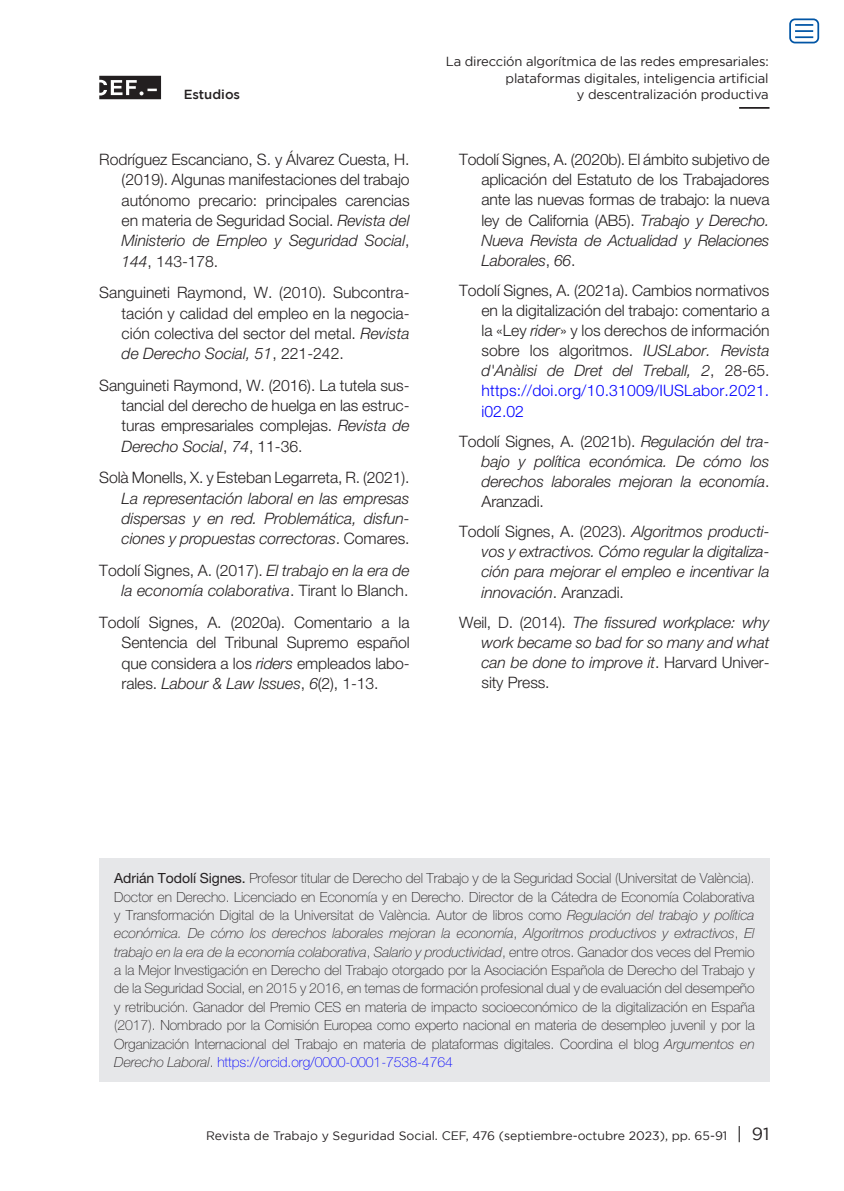
<style>
.page{position:relative;width:844px;height:1191px;background:#fff}
.page>*{position:absolute;margin:0;border:0;box-sizing:border-box;transform-origin:0 0}
.ref__bibliograficas{font:300 15.75px/20.3px "Helvetica Neue LT Std";letter-spacing:-.005em;color:#231f20;text-align:justify}
.ref__bibliograficas-2{font:italic 300 15.75px/20.1px "Helvetica Neue LT Std";letter-spacing:-.005em;color:#231f20;text-align:justify}
.ref__bibliograficas-3{font:100 14px/18.4px "Helvetica Neue LT Std";letter-spacing:-.005em;color:#231f20;text-align:justify}
.t1{font:13.12px/16.6px "Gotham";letter-spacing:-.015em;color:#231f20;text-align:right}
.t2{font:500 13.12px "Gotham";color:#231f20}
.t3{font:12.25px "Gotham";color:#231f20}
.s1{font-style:italic}
.s2{font-style:normal}
.s3{color:#00f}
.s4{font-weight:400}
.s5{font-size:17.5px}
</style>
<div class="page">
<svg style="left:99px;top:76px;width:62px;height:23px"></svg>
<hr style="left:739px;top:107px;width:30px;height:2px;background:#231f20">
<div style="left:99px;top:858px;width:670px;height:223px;background:#e6e7e9"></div>
<div style="left:789px;top:18px;width:30px;height:25px;border:2px solid #0155a5;border-radius:5px"></div>
<svg style="left:795px;top:24px;width:18px;height:14px"></svg>
<p class="t2" style="left:184px;top:87px;width:58px">Estudios</p>
<p class="ref__bibliograficas" style="left:122px;top:149px;width:289px;text-indent:-22px">Rodríguez Escanciano, S. y Álvarez Cuesta, H. (2019). Algunas manifestaciones del trabajo autónomo precario: principales carencias en materia de Seguridad Social. <span class="s1">Revista del Ministerio de Empleo y Seguridad Social</span>, <span class="s1">144</span>, 143-178.</p>
<p class="ref__bibliograficas" style="left:122px;top:282px;width:289px;text-indent:-22px">Sanguineti Raymond, W. (2010). Subcontra&shy;tación y calidad del empleo en la negocia&shy;ción colectiva del sector del metal. <span class="s1">Revista de Derecho Social, 51</span>, 221-242.</p>
<p class="ref__bibliograficas" style="left:122px;top:375px;width:289px;text-indent:-22px">Sanguineti Raymond, W. (2016). La tutela sus&shy;tancial del derecho de huelga en las estruc&shy;turas empresariales complejas. <span class="s1">Revista de Derecho Social</span>, <span class="s1">74</span>, 11-36.</p>
<p class="ref__bibliograficas-2" style="left:122px;top:467px;width:289px;text-indent:-22px"><span class="s2">Solà Monells, X. y Esteban Legarreta, R. (2021).<br></span>La representación laboral en las empresas dispersas y en red. Problemática, disfun&shy;ciones y propuestas correctoras<span class="s2">. Comares.</span></p>
<p class="ref__bibliograficas-2" style="left:99px;top:560px;width:312px;text-align:right"><span class="s2">Todolí Signes, A. (2017).</span> El trabajo en la era de la economía colaborativa<span class="s2">. Tirant lo Blanch.</span></p>
<p class="ref__bibliograficas" style="left:122px;top:612px;width:289px;text-indent:-22px">Todolí Signes, A. (2020a). Comentario a la Sentencia del Tribunal Supremo español que considera a los <span class="s1">riders</span> empleados labo&shy;rales. <span class="s1">Labour &amp; Law Issues</span>, <span class="s1">6</span>(2), 1-13.</p>
<p class="t1" style="left:446px;top:53px;width:324px">La dirección algorítmica de las redes empresariales: plataformas digitales, inteligencia artificial<br>y descentralización productiva</p>
<p class="ref__bibliograficas" style="left:481px;top:149px;width:289px;text-indent:-22px">Todolí Signes, A. (2020b). El ámbito subjetivo de aplicación del Estatuto de los Trabajadores ante las nuevas formas de trabajo: la nueva ley de California (AB5). <span class="s1">Trabajo y Derecho.<br>Nueva Revista de Actualidad y Relaciones Laborales</span>, <span class="s1">66</span>.</p>
<p class="ref__bibliograficas" style="left:481px;top:280px;width:289px;text-indent:-22px">Todolí Signes, A. (2021a). Cambios normativos en la digitalización del trabajo: comentario a la «Ley <span class="s1">rider</span>» y los derechos de información sobre los algoritmos. <span class="s1">IUSLabor. Revista d'Anàlisi de Dret del Treball, 2</span>, 28-65. <span class="s3">https://doi.org/10.31009/IUSLabor.2021. i02.02</span></p>
<p class="ref__bibliograficas-2" style="left:481px;top:431px;width:289px;text-indent:-22px"><span class="s2">Todolí Signes, A. (2021b).</span> Regulación del tra&shy;bajo y política económica. De cómo los derechos laborales mejoran la economía<span class="s2">.<br>Aranzadi.</span></p>
<p class="ref__bibliograficas-2" style="left:481px;top:521px;width:289px;text-indent:-22px"><span class="s2">Todolí Signes, A. (2023).</span> Algoritmos producti&shy;vos y extractivos. Cómo regular la digitaliza&shy;ción para mejorar el empleo e incentivar la innovación<span class="s2">. Aranzadi.</span></p>
<p class="ref__bibliograficas-2" style="left:481px;top:612px;width:289px;text-indent:-22px"><span class="s2">Weil, D. (2014).</span> The fissured workplace: why work became so bad for so many and what can be done to improve it<span class="s2">. Harvard Univer&shy;sity Press.</span></p>
<p class="ref__bibliograficas-3" style="left:114px;top:869px;width:642px"><span class="s4">Adrián Todolí Signes.</span> Profesor titular de Derecho del Trabajo y de la Seguridad Social (Universitat de València).<br>Doctor en Derecho. Licenciado en Economía y en Derecho. Director de la Cátedra de Economía Colaborativa y Transformación Digital de la Universitat de València. Autor de libros como <span class="s1">Regulación del trabajo y política económica. De cómo los derechos laborales mejoran la economía</span>, <span class="s1">Algoritmos productivos y extractivos</span>, <span class="s1">El trabajo en la era de la economía colaborativa</span>, <span class="s1">Salario y productividad</span>, entre otros. Ganador dos veces del Premio a la Mejor Investigación en Derecho del Trabajo otorgado por la Asociación Española de Derecho del Trabajo y de la Seguridad Social, en 2015 y 2016, en temas de formación profesional dual y de evaluación del desempeño y retribución. Ganador del Premio CES en materia de impacto socioeconómico de la digitalización en España (2017). Nombrado por la Comisión Europea como experto nacional en materia de desempleo juvenil y por la Organización Internacional del Trabajo en materia de plataformas digitales. Coordina el blog <span class="s1">Argumentos en Derecho Laboral</span>. <span class="s3">https://orcid.org/0000-0001-7538-4764</span></p>
<p class="t3" style="left:206px;top:1128px;width:564px">Revista de Trabajo y Seguridad Social. CEF, 476 (septiembre-octubre 2023), pp. 65-91 <span class="s5">| 91</span></p>
</div>
